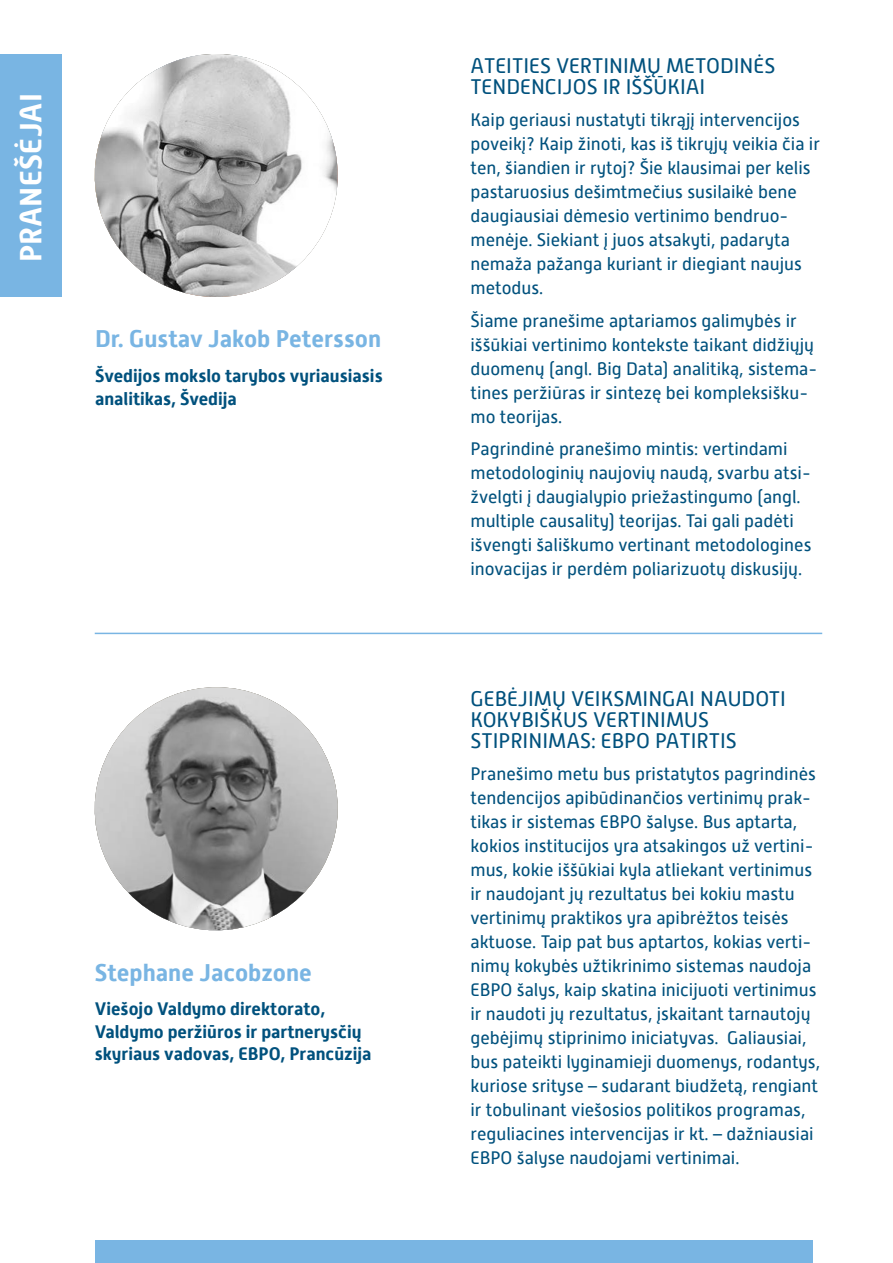
<style>
.page{position:relative;width:893px;height:1263px;background:#fff}
.page>*{position:absolute;margin:0;border:0;box-sizing:border-box;transform-origin:0 0}
.t1{font:700 30.45px "Alwyn New W00";letter-spacing:.01em;color:#fff}
.t2{font:700 24px "Alwyn New W00";color:#79b5e3}
.t3{font:21px/21px "Alwyn New W00";color:#00517d}
.t4{font:18px/24px "Alwyn New W00";color:#00517d}
.t5{font:700 18px/22.5px "Alwyn New W00";color:#00517d}
</style>
<div class="page">
<div style="left:95px;top:1240px;width:717px;height:23px;background:#79b5e3"></div>
<hr style="left:95px;top:633px;width:727px;height:1px;background:#79b5e3">
<div style="left:0;top:54px;width:61px;height:243px;background:#79b5e3"></div>
<svg style="left:94px;top:687px;width:244px;height:244px"></svg>
<svg style="left:94px;top:54px;width:244px;height:243px"></svg>
<h1 class="t1" style="left:13px;top:262px;width:171px;rotate:-90deg">PRANEŠĖJAI</h1>
<h2 class="t2" style="left:95px;top:325px;width:288px">Dr. Gustav Jakob Petersson</h2>
<p class="t5" style="left:95px;top:365px;width:289px">Švedijos mokslo tarybos vyriausiasis analitikas, Švedija</p>
<h2 class="t2" style="left:95px;top:958px;width:219px">Stephane Jacobzone</h2>
<p class="t5" style="left:95px;top:998px;width:278px">Viešojo Valdymo direktorato,<br>Valdymo peržiūros ir partnerysčių skyriaus vadovas, EBPO, Prancūzija</p>
<p class="t3" style="left:470px;top:55px;width:306px">ATEITIES VERTINIMŲ METODINĖS<br>TENDENCIJOS IR IŠŠŪKIAI</p>
<p class="t4" style="left:470px;top:108px;width:351px">Kaip geriausi nustatyti tikrąjį intervencijos poveikį? Kaip žinoti, kas iš tikrųjų veikia čia ir ten, šiandien ir rytoj? Šie klausimai per kelis pastaruosius dešimtmečius susilaikė bene daugiausiai dėmesio vertinimo bendruo&shy;menėje. Siekiant į juos atsakyti, padaryta nemaža pažanga kuriant ir diegiant naujus metodus.</p>
<p class="t4" style="left:470px;top:308px;width:348px">Šiame pranešime aptariamos galimybės ir iššūkiai vertinimo kontekste taikant didžiųjų duomenų (angl. Big Data) analitiką, sistema&shy;tines peržiūras ir sintezę bei kompleksišku&shy;mo teorijas.</p>
<p class="t4" style="left:470px;top:437px;width:342px">Pagrindinė pranešimo mintis: vertindami metodologinių naujovių naudą, svarbu atsi&shy;žvelgti į daugialypio priežastingumo (angl. multiple causality) teorijas. Tai gali padėti išvengti šališkumo vertinant metodologines inovacijas ir perdėm poliarizuotų diskusijų.</p>
<p class="t3" style="left:470px;top:688px;width:317px">GEBĖJIMŲ VEIKSMINGAI NAUDOTI<br>KOKYBIŠKUS VERTINIMUS<br>STIPRINIMAS: EBPO PATIRTIS</p>
<p class="t4" style="left:470px;top:762px;width:351px">Pranešimo metu bus pristatytos pagrindinės tendencijos apibūdinančios vertinimų prak&shy;tikas ir sistemas EBPO šalyse. Bus aptarta, kokios institucijos yra atsakingos už vertini&shy;mus, kokie iššūkiai kyla atliekant vertinimus ir naudojant jų rezultatus bei kokiu mastu vertinimų praktikos yra apibrėžtos teisės aktuose. Taip pat bus aptartos, kokias verti&shy;nimų kokybės užtikrinimo sistemas naudoja EBPO šalys, kaip skatina inicijuoti vertinimus ir naudoti jų rezultatus, įskaitant tarnautojų gebėjimų stiprinimo iniciatyvas. Galiausiai, bus pateikti lyginamieji duomenys, rodantys, kuriose srityse – sudarant biudžetą, rengiant ir tobulinant viešosios politikos programas, reguliacines intervencijas ir kt. – dažniausiai EBPO šalyse naudojami vertinimai.</p>
</div>
